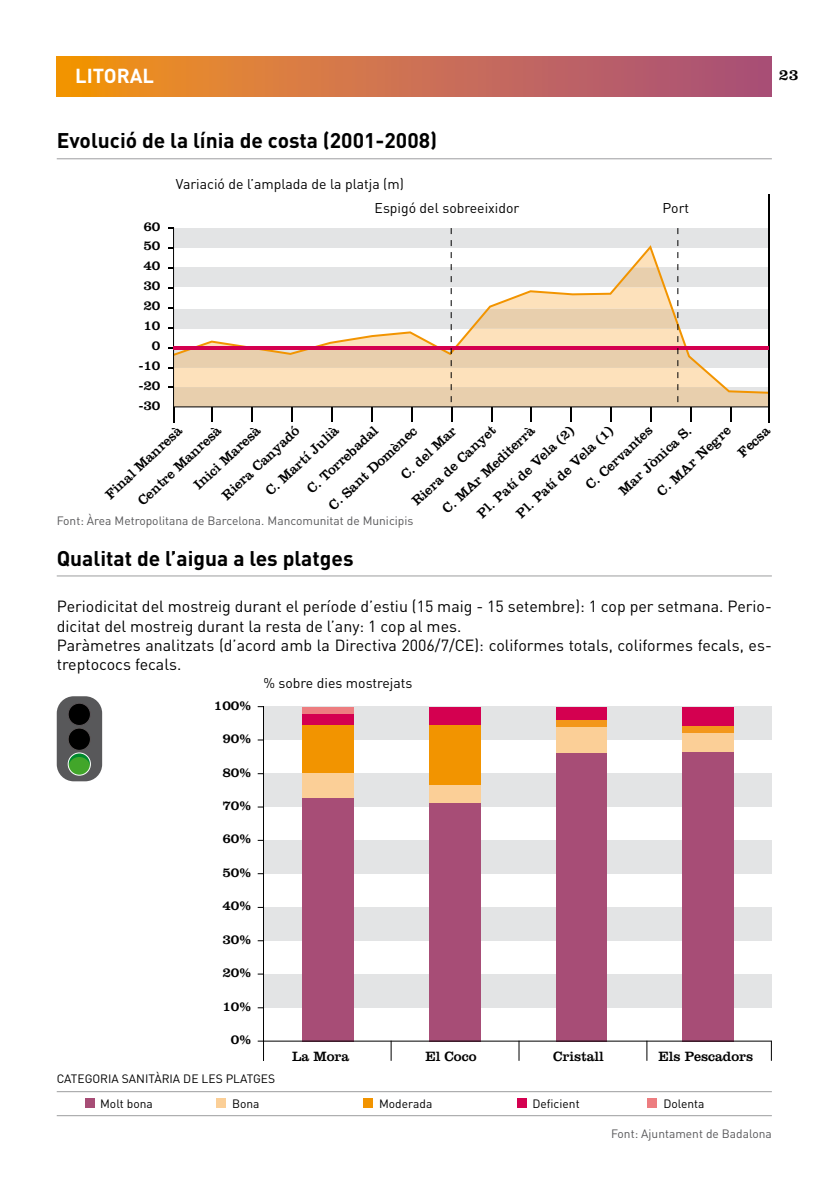
<style>
.page{position:relative;width:840px;height:1191px;background:#fff}
.page>*{position:absolute;margin:0;border:0;box-sizing:border-box;transform-origin:0 0}
.t1{font:700 21px "DIN";color:#000}
.t2{font:700 20px "DIN";color:#fff}
.t3{font:16px/19.2px "DIN";color:#000}
.t4{font:16px "Clarendon";color:#000}
.t5{font:14px "Clarendon";color:#000}
.t6{font:14px/24px "DIN";color:#000}
.t7{font:12px "DIN";color:#58585a}
.t8{font:12px "DIN";color:#000}
</style>
<div class="page">
<hr style="left:57px;top:158px;width:714px;height:1px;background:#9c9d9f">
<hr style="left:57px;top:575px;width:714px;height:1px;background:#9c9d9f">
<div style="left:263px;top:974px;width:508px;height:33px;background:#e3e4e5"></div>
<div style="left:263px;top:907px;width:508px;height:33px;background:#e3e4e5"></div>
<div style="left:263px;top:840px;width:508px;height:33px;background:#e3e4e5"></div>
<div style="left:263px;top:773px;width:508px;height:33px;background:#e3e4e5"></div>
<div style="left:263px;top:706px;width:508px;height:33px;background:#e3e4e5"></div>
<div style="left:302px;top:797px;width:51px;height:244px;background:#a74d76"></div>
<div style="left:429px;top:803px;width:51px;height:238px;background:#a74d76"></div>
<div style="left:556px;top:752px;width:50px;height:289px;background:#a74d76"></div>
<div style="left:682px;top:751px;width:51px;height:290px;background:#a74d76"></div>
<div style="left:302px;top:773px;width:51px;height:24px;background:#fbcf97"></div>
<div style="left:429px;top:785px;width:51px;height:18px;background:#fbcf97"></div>
<div style="left:556px;top:726px;width:50px;height:26px;background:#fbcf97"></div>
<div style="left:682px;top:733px;width:51px;height:18px;background:#fbcf97"></div>
<div style="left:302px;top:725px;width:51px;height:48px;background:#f29400"></div>
<div style="left:429px;top:725px;width:51px;height:60px;background:#f29400"></div>
<div style="left:556px;top:720px;width:50px;height:6px;background:#f3971b"></div>
<div style="left:682px;top:726px;width:51px;height:7px;background:#f3971b"></div>
<div style="left:302px;top:713px;width:51px;height:12px;background:#d40050"></div>
<div style="left:429px;top:707px;width:51px;height:18px;background:#d40050"></div>
<div style="left:556px;top:707px;width:50px;height:13px;background:#d40050"></div>
<div style="left:682px;top:707px;width:51px;height:19px;background:#d40050"></div>
<div style="left:302px;top:707px;width:51px;height:6px;background:#ed7d80"></div>
<hr style="left:263px;top:706px;width:1px;height:335px;background:#000">
<hr style="left:263px;top:1040px;width:507px;height:1px;background:#000">
<svg style="left:258px;top:1040px;width:6px;height:20px"></svg>
<svg style="left:390px;top:1041px;width:1px;height:19px"></svg>
<svg style="left:518px;top:1041px;width:1px;height:19px"></svg>
<svg style="left:646px;top:1041px;width:1px;height:19px"></svg>
<svg style="left:770px;top:1041px;width:1px;height:19px"></svg>
<div style="left:647px;top:1098px;width:10px;height:9px;background:#ed7d80"></div>
<hr style="left:57px;top:1091px;width:714px;height:1px;background:#9c9d9f">
<hr style="left:57px;top:1115px;width:714px;height:1px;background:#9c9d9f">
<div style="left:516px;top:1098px;width:10px;height:9px;background:#d40050"></div>
<div style="left:363px;top:1098px;width:10px;height:9px;background:#f29400"></div>
<div style="left:216px;top:1098px;width:10px;height:9px;background:#fbcf97"></div>
<div style="left:85px;top:1098px;width:10px;height:9px;background:#a74d76"></div>
<svg style="left:173px;top:227px;width:596px;height:180px;fill:#e8e4e5"></svg>
<hr style="left:767px;top:194px;width:1px;height:228px;background:#000">
<hr style="left:173px;top:346px;width:595px;height:3px;background:#d40050">
<svg style="left:168px;top:384px;width:600px;height:38px"></svg>
<svg style="left:168px;top:336px;width:533px;height:42px"></svg>
<svg style="left:471px;top:300px;width:207px;height:30px;background:#eed5b2"></svg>
<div style="left:57px;top:696px;width:45px;height:85px;background:#58585a;border-radius:17px"></div>
<div style="left:68px;top:703px;width:22px;height:22px;background:#000;border-radius:50%"></div>
<div style="left:68px;top:702px;width:23px;height:24px;border:1px solid #58585a;border-radius:50%"></div>
<div style="left:68px;top:728px;width:22px;height:22px;background:#000;border-radius:50%"></div>
<div style="left:68px;top:727px;width:23px;height:24px;border:1px solid #58585a;border-radius:50%"></div>
<svg style="left:68px;top:753px;width:22px;height:22px"></svg>
<svg style="left:68px;top:757px;width:22px;height:18px"></svg>
<div style="left:68px;top:752px;width:23px;height:23px;border:1px solid #fff;border-radius:50%"></div>
<svg style="left:57px;top:57px;width:714px;height:39px;background:#cd714c"></svg>
<h2 class="t2" style="left:75px;top:63px;width:80px">LITORAL</h2>
<p class="t4" style="left:778px;top:65px;width:21px">23</p>
<h1 class="t1" style="left:57px;top:127px;width:382px">Evolució de la línia de costa (2001-2008)</h1>
<p class="t5" style="left:143px;top:218px;width:19px">60</p>
<p class="t5" style="left:143px;top:237px;width:19px">50</p>
<p class="t5" style="left:143px;top:257px;width:19px">40</p>
<p class="t5" style="left:143px;top:277px;width:19px">30</p>
<p class="t5" style="left:143px;top:297px;width:19px">20</p>
<p class="t5" style="left:143px;top:317px;width:19px">10</p>
<p class="t5" style="left:152px;top:337px;width:10px">0</p>
<p class="t5" style="left:139px;top:357px;width:23px">-10</p>
<p class="t5" style="left:139px;top:377px;width:23px">-20</p>
<p class="t5" style="left:139px;top:397px;width:23px">-30</p>
<p class="t6" style="left:374px;top:172px;width:146px;text-indent:-198px">Variació de l’amplada de la platja (m)<br>Espigó del sobreeixidor</p>
<p class="t6" style="left:662px;top:196px;width:28px">Port</p>
<p class="t5" style="left:438px;top:505px;width:122px;rotate:-43deg">C. MAr Mediterrà</p>
<p class="t5" style="left:262px;top:487px;width:96px;rotate:-43deg">C. Martí Julià</p>
<p class="t5" style="left:134px;top:496px;width:110px;rotate:-43deg">Centre Manresà</p>
<p class="t5" style="left:102px;top:490px;width:101px;rotate:-43deg">Final Manresà</p>
<p class="t5" style="left:190px;top:480px;width:87px;rotate:-43deg">Inici Maresà</p>
<p class="t5" style="left:218px;top:491px;width:102px;rotate:-43deg">Riera Canyadó</p>
<p class="t5" style="left:512px;top:509px;width:128px;rotate:-43deg">Pl. Patí de Vela (1)</p>
<p class="t5" style="left:473px;top:509px;width:128px;rotate:-43deg">Pl. Patí de Vela (2)</p>
<p class="t5" style="left:303px;top:485px;width:93px;rotate:-43deg">C. Torrebadal</p>
<p class="t5" style="left:408px;top:497px;width:110px;rotate:-43deg">Riera de Canyet</p>
<p class="t5" style="left:653px;top:487px;width:97px;rotate:-43deg">C. MAr Negre</p>
<p class="t5" style="left:734px;top:448px;width:40px;rotate:-43deg">Fecsa</p>
<p class="t5" style="left:397px;top:470px;width:72px;rotate:-43deg">C. del Mar</p>
<p class="t5" style="left:581px;top:481px;width:87px;rotate:-43deg">C. Cervantes</p>
<p class="t5" style="left:325px;top:501px;width:117px;rotate:-43deg">C. Sant Domènec</p>
<p class="t5" style="left:615px;top:486px;width:95px;rotate:-43deg">Mar Jònica S.</p>
<p class="t7" style="left:57px;top:513px;width:358px">Font: Àrea Metropolitana de Barcelona. Mancomunitat de Municipis</p>
<h1 class="t1" style="left:57px;top:544px;width:298px">Qualitat de l’aigua a les platges</h1>
<p class="t3" style="left:57px;top:596px;width:716px">Periodicitat del mostreig durant el període d’estiu (15 maig - 15 setembre): 1 cop per setmana. Perio&shy;dicitat del mostreig durant la resta de l’any: 1 cop al mes.<br>Paràmetres analitzats (d’acord amb la Directiva 2006/7/CE): coliformes totals, coliformes fecals, es&shy;treptococs fecals.</p>
<p class="t5" style="left:214px;top:697px;width:39px">100%</p>
<p class="t5" style="left:222px;top:730px;width:30px">90%</p>
<p class="t5" style="left:222px;top:764px;width:30px">80%</p>
<p class="t5" style="left:222px;top:797px;width:30px">70%</p>
<p class="t5" style="left:222px;top:830px;width:30px">60%</p>
<p class="t5" style="left:222px;top:864px;width:30px">50%</p>
<p class="t5" style="left:222px;top:897px;width:30px">40%</p>
<p class="t5" style="left:222px;top:931px;width:30px">30%</p>
<p class="t5" style="left:222px;top:964px;width:30px">20%</p>
<p class="t5" style="left:222px;top:998px;width:30px">10%</p>
<p class="t5" style="left:231px;top:1031px;width:22px">0%</p>
<p class="t6" style="left:263px;top:671px;width:151px">% sobre dies mostrejats</p>
<p class="t5" style="left:292px;top:1048px;width:59px">La Mora</p>
<p class="t5" style="left:425px;top:1048px;width:52px">El Coco</p>
<p class="t5" style="left:553px;top:1048px;width:52px">Cristall</p>
<p class="t5" style="left:658px;top:1048px;width:96px">Els Pescadors</p>
<p class="t8" style="left:57px;top:1071px;width:220px">CATEGORIA SANITÀRIA DE LES PLATGES</p>
<p class="t8" style="left:100px;top:1095px;width:54px">Molt bona</p>
<p class="t8" style="left:232px;top:1096px;width:29px">Bona</p>
<p class="t8" style="left:379px;top:1096px;width:55px">Moderada</p>
<p class="t8" style="left:532px;top:1096px;width:49px">Deficient</p>
<p class="t8" style="left:663px;top:1096px;width:43px">Dolenta</p>
<p class="t7" style="left:610px;top:1126px;width:162px">Font: Ajuntament de Badalona</p>
</div>
